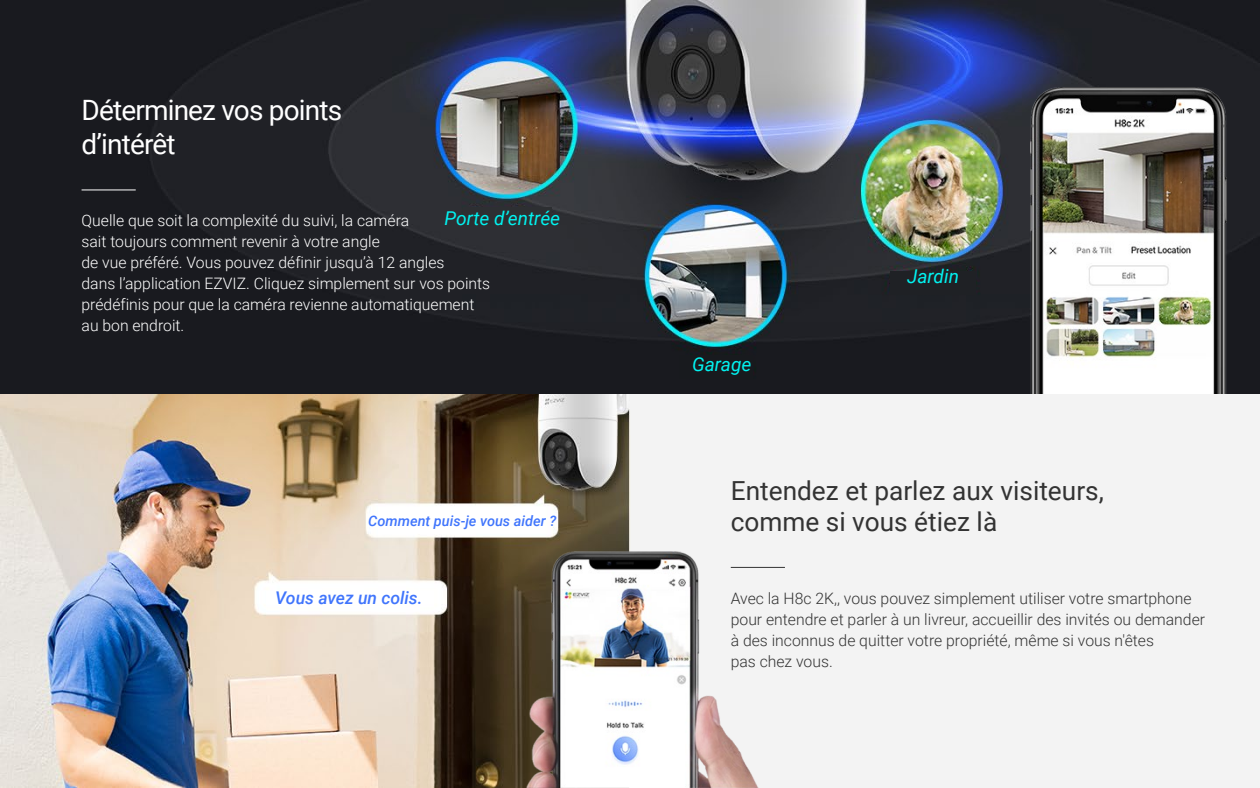
<style>
.page{position:relative;width:1260px;height:788px;background:#fff}
.page>*{position:absolute;margin:0;border:0;box-sizing:border-box;transform-origin:0 0}
.t1{font:28px/33.6px "Roboto";letter-spacing:-.03em;color:#fff}
.t2{font:26.25px "Roboto";color:#333}
.t3{font:italic 19.07px "Roboto";color:#02f2f0}
.t4{font:italic 500 17.5px "Roboto";color:#4075fc}
.t5{font:300 15.75px/21px "Roboto";color:#fff}
.t6{font:300 15.75px/21px "Roboto";color:#333}
.t7{font:italic 500 14.44px "Roboto";color:#4075fc}
</style>
<div class="page">
<img style="left:0;top:0;width:1260px;height:788px">
<hr style="left:731px;top:567px;width:54px;height:1px;background:#333">
<hr style="left:82px;top:238px;width:54px;height:1px;background:#fff">
<img style="left:526px;top:551px;width:245px;height:237px">
<img style="left:1030px;top:87px;width:196px;height:307px">
<div style="left:463px;top:207px;width:89px;height:19px;background:#2d2f32"></div>
<div style="left:679px;top:355px;width:73px;height:24px;background:#181a1e"></div>
<div style="left:890px;top:271px;width:86px;height:24px;background:#1f2125"></div>
<hr style="left:82px;top:189px;width:54px;height:1px;background:#fff">
<h1 class="t1" style="left:82px;top:92px;width:262px">Déterminez vos points d’intérêt</h1>
<p class="t3" style="left:444px;top:205px;width:117px">Porte d’entrée</p>
<p class="t5" style="left:82px;top:209px;width:410px">Quelle que soit la complexité du suivi, la caméra<br>sait toujours comment revenir à votre angle<br>de vue préféré. Vous pouvez définir jusqu’à 12 angles<br>dans l’application EZVIZ. Cliquez simplement sur vos points prédéfinis pour que la caméra revienne automatiquement au bon endroit.</p>
<p class="t5" style="left:82px;top:251px;width:407px">No matter how c mplicated the tracking is, the camera always knows it’s way back to your preferr d viewing angle.<br>You ca pinpoint up to 12 angles via the EZVIZ App. Just</p>
<p class="t3" style="left:692px;top:351px;width:61px">Garage</p>
<p class="t3" style="left:907px;top:263px;width:53px">Jardin</p>
<h2 class="t2" style="left:731px;top:472px;width:375px">Entendez et parlez aux visiteurs,</h2>
<p class="t7" style="left:368px;top:510px;width:190px">Comment puis-je vous aider ?</p>
<h2 class="t2" style="left:731px;top:503px;width:268px">comme si vous étiez là</h2>
<p class="t4" style="left:275px;top:585px;width:149px">Vous avez un colis.</p>
<p class="t6" style="left:731px;top:587px;width:476px">Avec la H8c 2K,, vous pouvez simplement utiliser votre smartphone pour entendre et parler à un livreur, accueillir des invités ou demander à des inconnus de quitter votre propriété, même si vous n'êtes<br>pas chez vous.</p>
</div>
